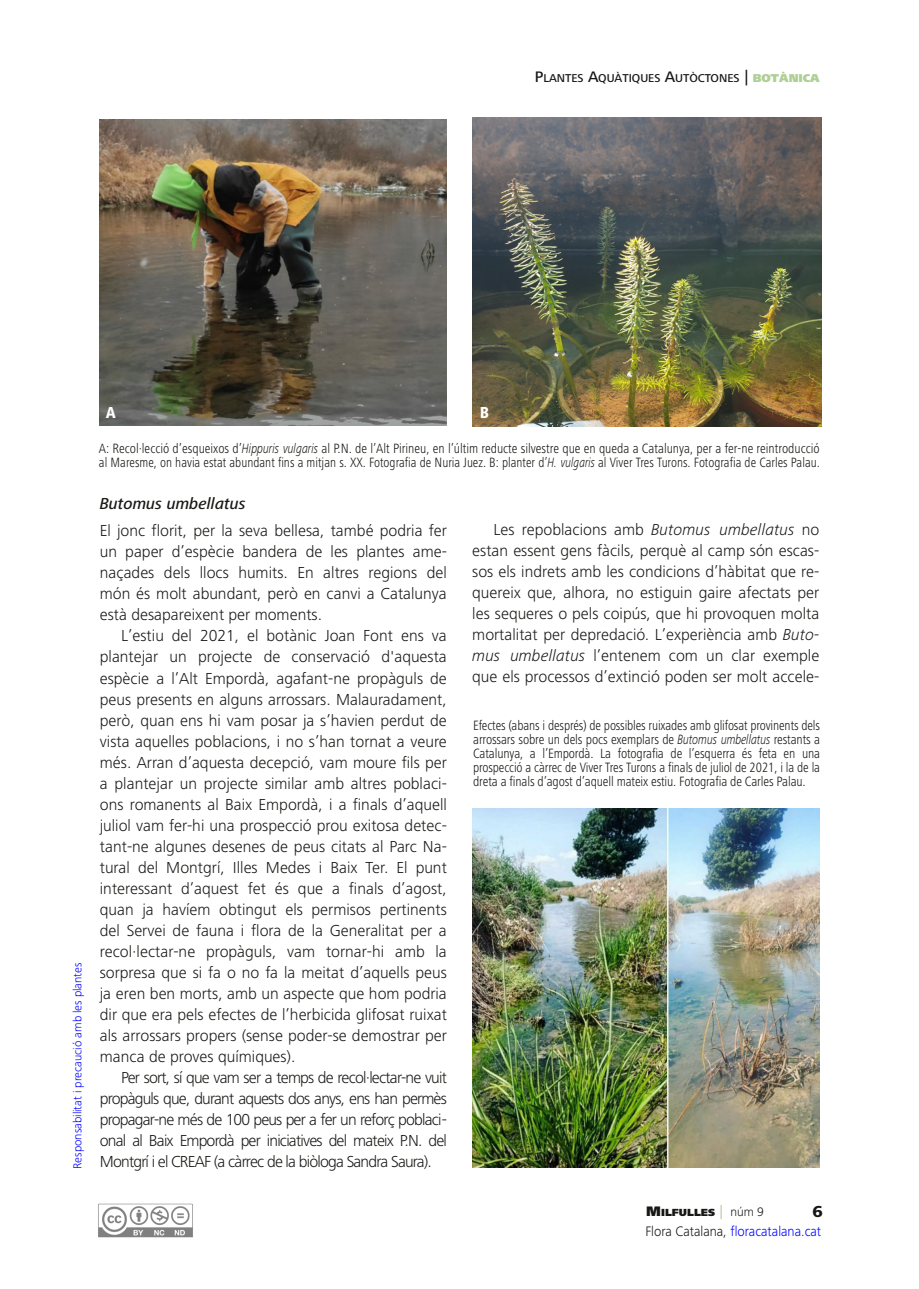
<style>
.page{position:relative;width:919px;height:1289px;background:#fff}
.page>*{position:absolute;margin:0;border:0;box-sizing:border-box;transform-origin:0 0}
.t1{font:300 16.5px/21px "Frutiger Next LT";color:#181715;text-align:justify}
.t2{font:italic 500 16.5px "Frutiger Next LT";color:#181715}
.t3{font:800 condensed 16.5px "Frutiger Next LT";color:#fff}
.t4{font:800 16.5px "Frutiger Next LT";color:#181715}
.t5{font:300 14.25px "Frutiger Next LT";letter-spacing:-.005em;color:#00f;scale:.95 1}
.t6{font:300 condensed 13.95px/14px "Frutiger Next LT";color:#181715;text-align:justify}
.t7{font:300 12px "Frutiger Next LT";letter-spacing:-.005em;color:#00f}
.t8{font:500 11.85px "Frutiger Next LT";color:#181715}
.t9{font:900 10.65px "Frutiger Next LT";color:#181715}
.s1{font-size:15.75px}
.s2{font-weight:900;color:#afd095}
.s3{font-style:italic;font-stretch:normal}
.s4{font-style:italic}
.s5{font-size:14.25px}
.s6{font-weight:500;font-size:14.25px;color:#c1cbae}
.s7{font-weight:300;font-size:12.75px}
.s8{color:#181715}
</style>
<div class="page">
<img style="left:98px;top:1203px;width:95px;height:35px">
<img style="left:99px;top:120px;width:347px;height:306px">
<img style="left:473px;top:118px;width:348px;height:309px">
<img style="left:473px;top:808px;width:346px;height:359px">
<p class="t8" style="left:534px;top:72px;width:286px"><span class="s1">P</span>LANTES <span class="s1">A</span>QUÀTIQUES <span class="s1">A</span>UTÒCTONES <span class="s1">|</span> <span class="s2">BOTÀNICA</span></p>
<p class="t7" style="left:71px;top:1168px;width:208px;rotate:-90deg">Responsabilitat i precaució amb les plantes</p>
<p class="t3" style="left:106px;top:403px;width:12px">A</p>
<p class="t3" style="left:479px;top:403px;width:11px">B</p>
<p class="t6" style="left:99px;top:441px;width:722px">A: Recol·lecció d’esqueixos d’<span class="s3">Hippuris vulgaris</span> al P.N. de l’Alt Pirineu, en l’últim reducte silvestre que en queda a Catalunya, per a fer-ne reintroducció al Maresme, on havia estat abundant fins a mitjan s. XX. Fotografia de Nuria Juez. B: planter d’<span class="s3">H. vulgaris</span> al Viver Tres Turons. Fotografia de Carles Palau.</p>
<p class="t2" style="left:100px;top:495px;width:147px">Butomus umbellatus</p>
<p class="t1" style="left:100px;top:520px;width:348px">El jonc florit, per la seva bellesa, també podria fer un paper d’espècie bandera de les plantes ame&shy;naçades dels llocs humits. En altres regions del món és molt abundant, però en canvi a Catalunya està desapareixent per moments.</p>
<p class="t1" style="left:100px;top:625px;width:348px;text-indent:21px">L’estiu del 2021, el botànic Joan Font ens va plantejar un projecte de conservació d'aquesta espècie a l’Alt Empordà, agafant-ne propàguls de peus presents en alguns arrossars. Malauradament, però, quan ens hi vam posar ja s’havien perdut de vista aquelles poblacions, i no s’han tornat a veure més. Arran d’aquesta decepció, vam moure fils per a plantejar un projecte similar amb altres poblaci&shy;ons romanents al Baix Empordà, i a finals d’aquell juliol vam fer-hi una prospecció prou exitosa detec&shy;tant-ne algunes desenes de peus citats al Parc Na&shy;tural del Montgrí, Illes Medes i Baix Ter. El punt interessant d’aquest fet és que a finals d’agost, quan ja havíem obtingut els permisos pertinents del Servei de fauna i flora de la Generalitat per a recol·lectar-ne propàguls, vam tornar-hi amb la sorpresa que si fa o no fa la meitat d’aquells peus ja eren ben morts, amb un aspecte que hom podria dir que era pels efectes de l’herbicida glifosat ruixat als arrossars propers (sense poder-se demostrar per manca de proves químiques).</p>
<p class="t1" style="left:100px;top:1066px;width:348px;text-indent:21px">Per sort, sí que vam ser a temps de recol·lectar-ne vuit propàguls que, durant aquests dos anys, ens han permès propagar-ne més de 100 peus per a fer un reforç poblaci&shy;onal al Baix Empordà per iniciatives del mateix P.N. del Montgrí i el CREAF (a càrrec de la biòloga Sandra Saura).</p>
<p class="t1" style="left:472px;top:519px;width:348px;text-indent:21px">Les repoblacions amb <span class="s4">Butomus umbellatus</span> no estan essent gens fàcils, perquè al camp són escas&shy;sos els indrets amb les condicions d’hàbitat que re&shy;quereix que, alhora, no estiguin gaire afectats per les sequeres o pels coipús, que hi provoquen molta mortalitat per depredació. L’experiència amb <span class="s4">Buto&shy;mus umbellatus</span> l’entenem com un clar exemple que els processos d’extinció poden ser molt accele-</p>
<p class="t6" style="left:473px;top:718px;width:348px">Efectes (abans i després) de possibles ruixades amb glifosat provinents dels arrossars sobre un dels pocs exemplars de <span class="s3">Butomus umbellatus</span> restants a Catalunya, a l’Empordà. La fotografia de l’esquerra és feta en una prospecció a càrrec de Viver Tres Turons a finals de juliol de 2021, i la de la dreta a finals d’agost d’aquell mateix estiu. Fotografia de Carles Palau.</p>
<p class="t9" style="left:646px;top:1206px;width:119px"><span class="s5">M</span>ILFULLES <span class="s6">|</span> <span class="s7">núm 9</span></p>
<p class="t4" style="left:812px;top:1202px;width:12px">6</p>
<p class="t5" style="left:645px;top:1223px;width:186px"><span class="s8">Flora Catalana,</span> floracatalana.cat</p>
</div>
